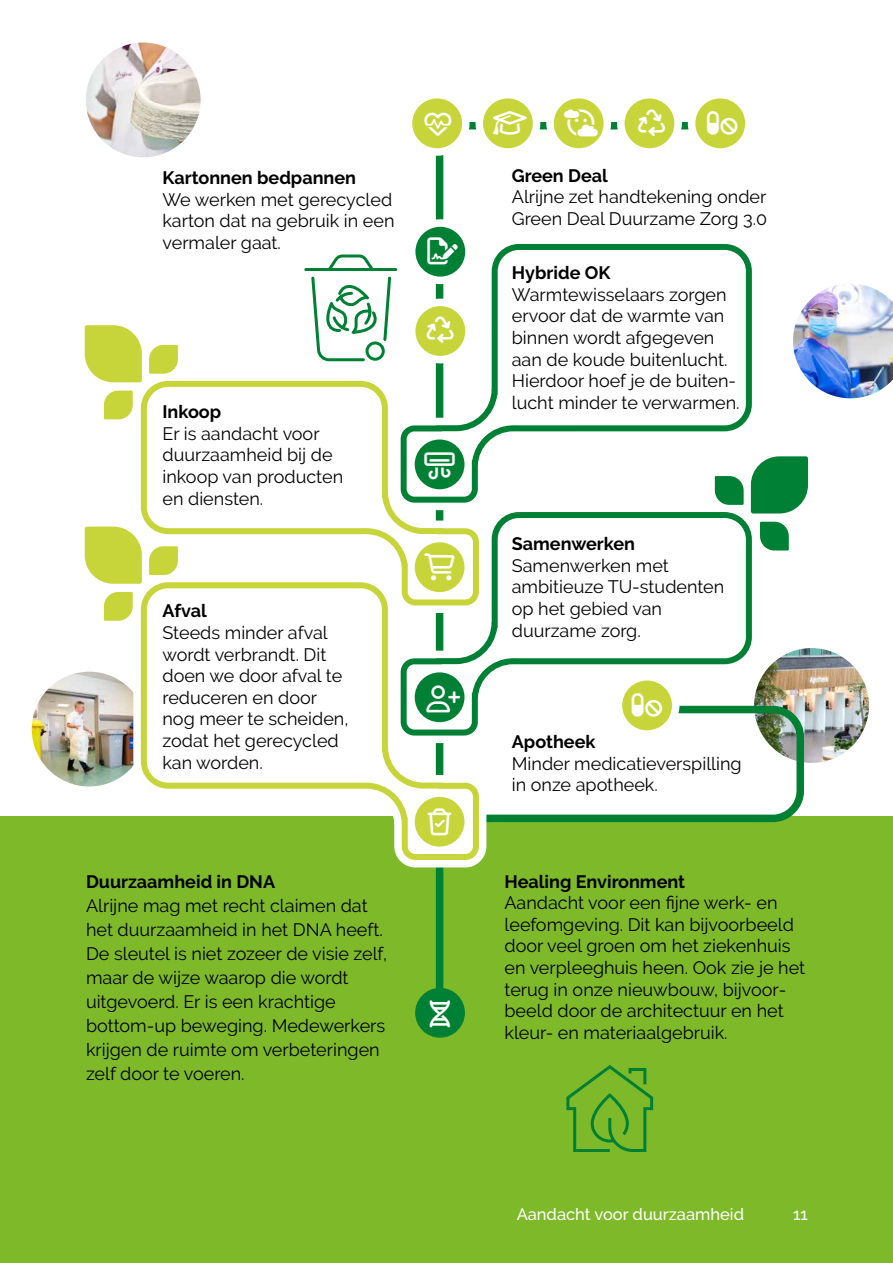
<style>
.page{position:relative;width:893px;height:1263px;background:#fff}
.page>*{position:absolute;margin:0;border:0;box-sizing:border-box;transform-origin:0 0}
.t1{font:18px/21.6px "Raleway";color:#000}
.t2{font:700 18px "Raleway";color:#000}
.t3{font:500 16.5px "Raleway";color:#fff}
</style>
<div class="page">
<img style="left:86px;top:43px;width:115px;height:114px;border-radius:57px">
<img style="left:32px;top:672px;width:115px;height:114px;border-radius:57px">
<img style="left:793px;top:284px;width:100px;height:114px">
<img style="left:754px;top:648px;width:115px;height:115px;border-radius:57px">
<div style="left:0;top:816px;width:893px;height:447px;background:#7db928"></div>
<svg style="left:432px;top:122px;width:256px;height:897px"></svg>
<svg style="left:486px;top:702px;width:322px;height:124px"></svg>
<svg style="left:133px;top:613px;width:353px;height:254px;fill:#fff"></svg>
<svg style="left:479px;top:510px;width:280px;height:233px"></svg>
<svg style="left:396px;top:236px;width:355px;height:274px"></svg>
<svg style="left:566px;top:1065px;width:88px;height:87px"></svg>
<svg style="left:311px;top:254px;width:80px;height:108px"></svg>
<hr style="left:306px;top:268px;width:90px;height:3px;background:#008034">
<div style="left:366px;top:341px;width:19px;height:20px;border:3px solid #008034;border-radius:50%"></div>
<div style="left:415px;top:988px;width:50px;height:50px;background:#008034;border-radius:50%"></div>
<svg style="left:85px;top:527px;width:56px;height:57px;background:#ccd94e"></svg>
<svg style="left:104px;top:592px;width:29px;height:29px"></svg>
<svg style="left:751px;top:456px;width:57px;height:57px;background:#1a8d49"></svg>
<svg style="left:715px;top:503px;width:29px;height:2px"></svg>
<svg style="left:760px;top:522px;width:29px;height:28px"></svg>
<svg style="left:141px;top:605px;width:338px;height:255px"></svg>
<svg style="left:85px;top:325px;width:57px;height:57px;background:#cdd94f"></svg>
<svg style="left:149px;top:345px;width:29px;height:29px"></svg>
<svg style="left:104px;top:391px;width:29px;height:28px"></svg>
<svg style="left:141px;top:381px;width:338px;height:224px"></svg>
<svg style="left:401px;top:512px;width:351px;height:223px"></svg>
<svg style="left:401px;top:244px;width:351px;height:259px"></svg>
<svg style="left:426px;top:685px;width:34px;height:27px"></svg>
<svg style="left:424px;top:452px;width:31px;height:27px"></svg>
<svg style="left:428px;top:808px;width:23px;height:27px"></svg>
<svg style="left:615px;top:673px;width:64px;height:65px"></svg>
<svg style="left:424px;top:554px;width:31px;height:27px"></svg>
<svg style="left:408px;top:299px;width:65px;height:64px"></svg>
<svg style="left:408px;top:219px;width:65px;height:65px"></svg>
<svg style="left:412px;top:98px;width:128px;height:58px"></svg>
<svg style="left:546px;top:98px;width:65px;height:58px"></svg>
<svg style="left:617px;top:98px;width:65px;height:58px"></svg>
<svg style="left:688px;top:98px;width:58px;height:51px"></svg>
<p class="t2" style="left:162px;top:168px;width:195px">Kartonnen bedpannen</p>
<p class="t1" style="left:162px;top:189px;width:234px">We werken met gerecycled karton dat na gebruik in een vermaler gaat.</p>
<p class="t2" style="left:162px;top:401px;width:60px">Inkoop</p>
<p class="t1" style="left:162px;top:422px;width:182px">Er is aandacht voor duurzaamheid bij de inkoop van producten en diensten.</p>
<p class="t2" style="left:162px;top:601px;width:46px">Afval</p>
<p class="t1" style="left:162px;top:622px;width:187px">Steeds minder afval wordt verbrandt. Dit doen we door afval te reduceren en door nog meer te scheiden, zodat het gerecycled kan worden.</p>
<p class="t2" style="left:86px;top:871px;width:191px">Duurzaamheid in DNA</p>
<p class="t1" style="left:86px;top:893px;width:303px;line-height:24px">Alrijne mag met recht claimen dat het duurzaamheid in het DNA heeft.<br>De sleutel is niet zozeer de visie zelf, maar de wijze waarop die wordt uitgevoerd. Er is een krachtige bottom-up beweging. Medewerkers krijgen de ruimte om verbeteringen zelf door te voeren.</p>
<p class="t2" style="left:512px;top:165px;width:98px">Green Deal</p>
<p class="t1" style="left:512px;top:186px;width:257px">Alrijne zet handtekening onder<br>Green Deal Duurzame Zorg 3.0</p>
<p class="t2" style="left:512px;top:263px;width:100px">Hybride OK</p>
<p class="t1" style="left:512px;top:284px;width:229px">Warmtewisselaars zorgen ervoor dat de warmte van binnen wordt afgegeven aan de koude buitenlucht.<br>Hierdoor hoef je de buiten&shy;lucht minder te verwarmen.</p>
<p class="t2" style="left:512px;top:534px;width:125px">Samenwerken</p>
<p class="t1" style="left:512px;top:555px;width:214px">Samenwerken met ambitieuze TU-studenten op het gebied van duurzame zorg.</p>
<p class="t2" style="left:512px;top:732px;width:85px">Apotheek</p>
<p class="t1" style="left:512px;top:753px;width:231px">Minder medicatieverspilling in onze apotheek.</p>
<p class="t2" style="left:505px;top:871px;width:182px">Healing Environment</p>
<p class="t1" style="left:505px;top:892px;width:302px">Aandacht voor een fijne werk- en leefomgeving. Dit kan bijvoorbeeld door veel groen om het ziekenhuis en verpleeghuis heen. Ook zie je het terug in onze nieuwbouw, bijvoor&shy;beeld door de architectuur en het kleur- en materiaalgebruik.</p>
<p class="t3" style="left:517px;top:1205px;width:229px">Aandacht voor duurzaamheid</p>
<p class="t3" style="left:793px;top:1205px;width:16px">11</p>
</div>
